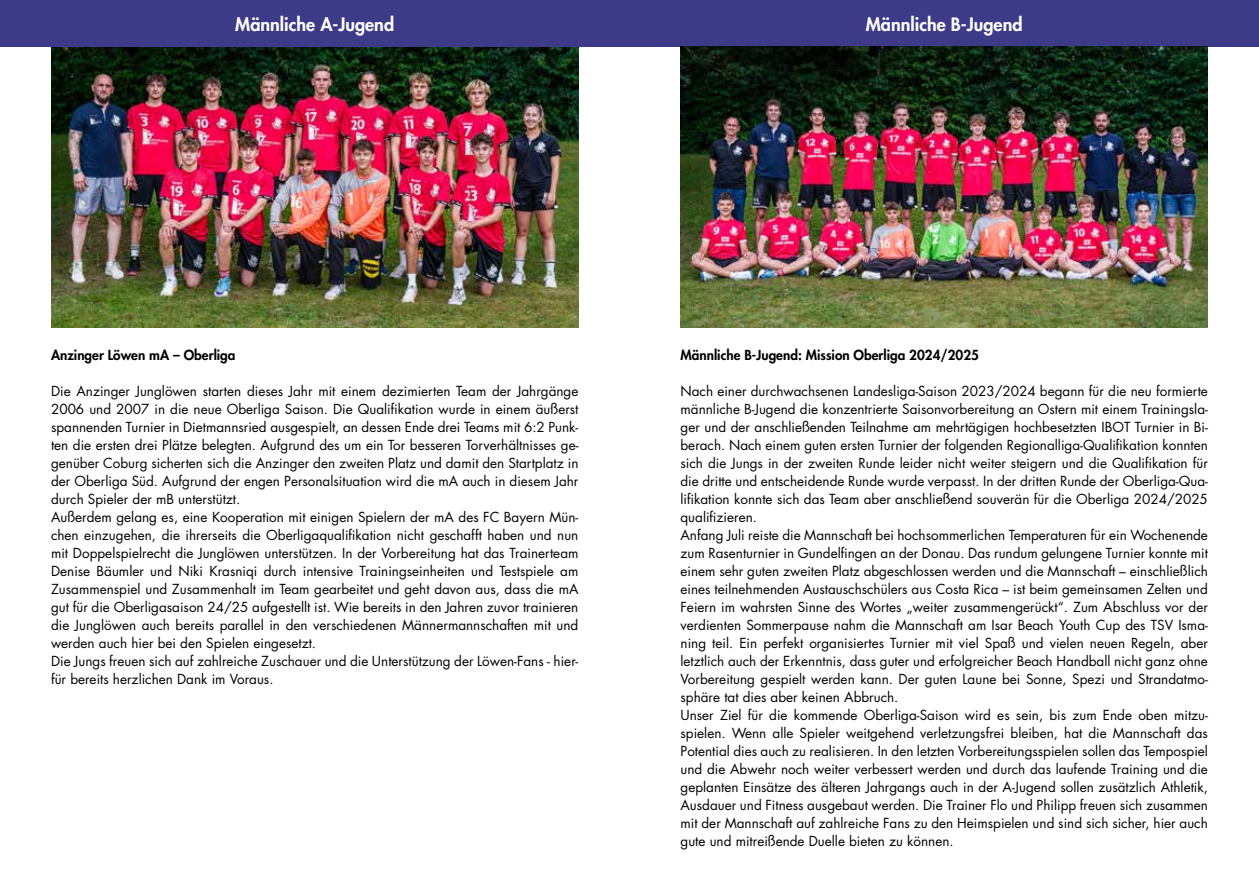
<style>
.page{position:relative;width:1259px;height:893px;background:#fff}
.page>*{position:absolute;margin:0;border:0;box-sizing:border-box;transform-origin:0 0}
.t1{font:800 18px "Futura Std";color:#fff}
.t2{font:13.5px/18px "Futura Std";color:#000}
.t3{font:800 13.5px "Futura Std";color:#000}
</style>
<div class="page">
<div style="left:629px;top:0;width:630px;height:47px;background:#3d3b87"></div>
<img style="left:51px;top:47px;width:527px;height:281px">
<div style="left:0;top:0;width:629px;height:47px;background:#3d3b87"></div>
<img style="left:680px;top:47px;width:528px;height:281px">
<h1 class="t1" style="left:235px;top:13px;width:160px">Männliche A-Jugend</h1>
<h1 class="t1" style="left:866px;top:13px;width:158px">Männliche B-Jugend</h1>
<p class="t3" style="left:51px;top:346px;width:186px">Anzinger Löwen mA – Oberliga</p>
<p class="t2" style="left:51px;top:382px;width:529px">Die Anzinger Junglöwen starten dieses Jahr mit einem dezimierten Team der Jahrgänge 2006 und 2007 in die neue Oberliga Saison. Die Qualifikation wurde in einem äußerst spannenden Turnier in Dietmannsried ausgespielt, an dessen Ende drei Teams mit 6:2 Punk&shy;ten die ersten drei Plätze belegten. Aufgrund des um ein Tor besseren Torverhältnisses ge&shy;genüber Coburg sicherten sich die Anzinger den zweiten Platz und damit den Startplatz in der Oberliga Süd. Aufgrund der engen Personalsituation wird die mA auch in diesem Jahr durch Spieler der mB unterstützt.<br>Außerdem gelang es, eine Kooperation mit einigen Spielern der mA des FC Bayern Mün&shy;chen einzugehen, die ihrerseits die Oberligaqualifikation nicht geschafft haben und nun mit Doppelspielrecht die Junglöwen unterstützen. In der Vorbereitung hat das Trainerteam Denise Bäumler und Niki Krasniqi durch intensive Trainingseinheiten und Testspiele am Zusammenspiel und Zusammenhalt im Team gearbeitet und geht davon aus, dass die mA gut für die Oberligasaison 24/25 aufgestellt ist. Wie bereits in den Jahren zuvor trainieren die Junglöwen auch bereits parallel in den verschiedenen Männermannschaften mit und werden auch hier bei den Spielen eingesetzt.<br>Die Jungs freuen sich auf zahlreiche Zuschauer und die Unterstützung der Löwen-Fans - hier&shy;für bereits herzlichen Dank im Voraus.</p>
<p class="t3" style="left:680px;top:346px;width:300px">Männliche B-Jugend: Mission Oberliga 2024/2025</p>
<p class="t2" style="left:680px;top:382px;width:529px">Nach einer durchwachsenen Landesliga-Saison 2023/2024 begann für die neu formierte männliche B-Jugend die konzentrierte Saisonvorbereitung an Ostern mit einem Trainingsla&shy;ger und der anschließenden Teilnahme am mehrtägigen hochbesetzten IBOT Turnier in Bi&shy;berach. Nach einem guten ersten Turnier der folgenden Regionalliga-Qualifikation konnten sich die Jungs in der zweiten Runde leider nicht weiter steigern und die Qualifikation für die dritte und entscheidende Runde wurde verpasst. In der dritten Runde der Oberliga-Qua&shy;lifikation konnte sich das Team aber anschließend souverän für die Oberliga 2024/2025 qualifizieren.<br>Anfang Juli reiste die Mannschaft bei hochsommerlichen Temperaturen für ein Wochenende zum Rasenturnier in Gundelfingen an der Donau. Das rundum gelungene Turnier konnte mit einem sehr guten zweiten Platz abgeschlossen werden und die Mannschaft – einschließlich eines teilnehmenden Austauschschülers aus Costa Rica – ist beim gemeinsamen Zelten und Feiern im wahrsten Sinne des Wortes „weiter zusammengerückt“. Zum Abschluss vor der verdienten Sommerpause nahm die Mannschaft am Isar Beach Youth Cup des TSV Isma&shy;ning teil. Ein perfekt organisiertes Turnier mit viel Spaß und vielen neuen Regeln, aber letztlich auch der Erkenntnis, dass guter und erfolgreicher Beach Handball nicht ganz ohne Vorbereitung gespielt werden kann. Der guten Laune bei Sonne, Spezi und Strandatmo&shy;sphäre tat dies aber keinen Abbruch.<br>Unser Ziel für die kommende Oberliga-Saison wird es sein, bis zum Ende oben mitzu&shy;spielen. Wenn alle Spieler weitgehend verletzungsfrei bleiben, hat die Mannschaft das Potential dies auch zu realisieren. In den letzten Vorbereitungsspielen sollen das Tempospiel und die Abwehr noch weiter verbessert werden und durch das laufende Training und die geplanten Einsätze des älteren Jahrgangs auch in der A-Jugend sollen zusätzlich Athletik, Ausdauer und Fitness ausgebaut werden. Die Trainer Flo und Philipp freuen sich zusammen mit der Mannschaft auf zahlreiche Fans zu den Heimspielen und sind sich sicher, hier auch gute und mitreißende Duelle bieten zu können.</p>
</div>
